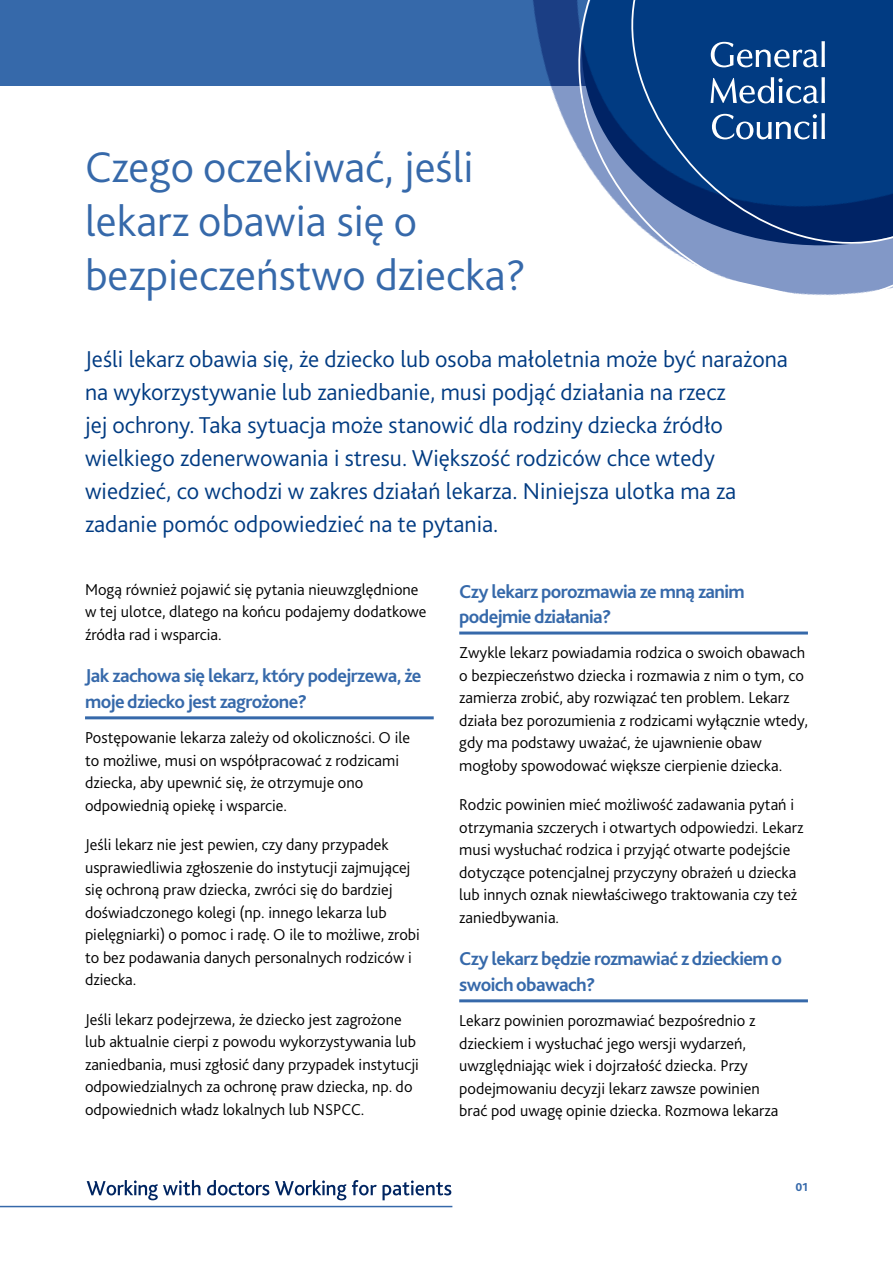
<style>
.page{position:relative;width:893px;height:1263px;background:#fff}
.page>*{position:absolute;margin:0;border:0;box-sizing:border-box;transform-origin:0 0}
.t1{font:300 45px/54px "Bliss 2";color:#3669aa}
.t2{font:300 24px/33px "Bliss 2";color:#013b82}
.t3{font:700 19.5px/25.5px "Bliss 2";letter-spacing:-.03em;color:#3669aa}
.t4{font:300 16.5px/22.5px "Bliss 2";color:#000}
.t5{font:800 12px "Bliss 2";color:#3669aa}
</style>
<div class="page">
<div style="left:0;top:1px;width:893px;height:85px;background:#3669aa"></div>
<svg style="left:538px;top:0;width:355px;height:296px"></svg>
<svg style="left:87px;top:1180px;width:113px;height:20px"></svg>
<svg style="left:207px;top:1180px;width:62px;height:15px"></svg>
<svg style="left:275px;top:1180px;width:71px;height:20px"></svg>
<svg style="left:352px;top:1180px;width:99px;height:20px"></svg>
<hr style="left:0;top:1206px;width:452px;height:1px;background:#3669aa">
<svg style="left:711px;top:41px;width:114px;height:26px;background:#4570a3"></svg>
<svg style="left:711px;top:77px;width:114px;height:26px"></svg>
<svg style="left:712px;top:113px;width:113px;height:26px"></svg>
<hr style="left:85px;top:716px;width:349px;height:3px;background:#3669aa">
<hr style="left:459px;top:631px;width:349px;height:3px;background:#3669aa">
<hr style="left:459px;top:999px;width:349px;height:3px;background:#3669aa">
<h1 class="t1" style="left:85px;top:138px;width:443px">Czego oczekiwać, jeśli lekarz obawia się o bezpieczeństwo dziecka?</h1>
<p class="t2" style="left:85px;top:342px;width:704px">Jeśli lekarz obawia się, że dziecko lub osoba małoletnia może być narażona na wykorzystywanie lub zaniedbanie, musi podjąć działania na rzecz<br>jej ochrony. Taka sytuacja może stanowić dla rodziny dziecka źródło wielkiego zdenerwowania i stresu. Większość rodziców chce wtedy wiedzieć, co wchodzi w zakres działań lekarza. Niniejsza ulotka ma za zadanie pomóc odpowiedzieć na te pytania.</p>
<p class="t4" style="left:85px;top:578px;width:343px">Mogą również pojawić się pytania nieuwzględnione w tej ulotce, dlatego na końcu podajemy dodatkowe źródła rad i wsparcia.</p>
<p class="t3" style="left:85px;top:663px;width:338px">Jak zachowa się lekarz, który podejrzewa, że moje dziecko jest zagrożone?</p>
<p class="t4" style="left:85px;top:726px;width:327px">Postępowanie lekarza zależy od okoliczności. O ile to możliwe, musi on współpracować z rodzicami dziecka, aby upewnić się, że otrzymuje ono odpowiednią opiekę i wsparcie.</p>
<p class="t4" style="left:85px;top:833px;width:336px">Jeśli lekarz nie jest pewien, czy dany przypadek usprawiedliwia zgłoszenie do instytucji zajmującej się ochroną praw dziecka, zwróci się do bardziej doświadczonego kolegi (np. innego lekarza lub pielęgniarki) o pomoc i radę. O ile to możliwe, zrobi to bez podawania danych personalnych rodziców i dziecka.</p>
<p class="t4" style="left:85px;top:1007px;width:335px">Jeśli lekarz podejrzewa, że dziecko jest zagrożone lub aktualnie cierpi z powodu wykorzystywania lub zaniedbania, musi zgłosić dany przypadek instytucji odpowiedzialnych za ochronę praw dziecka, np. do odpowiednich władz lokalnych lub NSPCC.</p>
<p class="t3" style="left:459px;top:578px;width:287px">Czy lekarz porozmawia ze mną zanim podejmie działania?</p>
<p class="t4" style="left:459px;top:641px;width:350px">Zwykle lekarz powiadamia rodzica o swoich obawach o bezpieczeństwo dziecka i rozmawia z nim o tym, co zamierza zrobić, aby rozwiązać ten problem. Lekarz działa bez porozumienia z rodzicami wyłącznie wtedy, gdy ma podstawy uważać, że ujawnienie obaw mogłoby spowodować większe cierpienie dziecka.</p>
<p class="t4" style="left:459px;top:793px;width:346px">Rodzic powinien mieć możliwość zadawania pytań i otrzymania szczerych i otwartych odpowiedzi. Lekarz musi wysłuchać rodzica i przyjąć otwarte podejście dotyczące potencjalnej przyczyny obrażeń u dziecka lub innych oznak niewłaściwego traktowania czy też zaniedbywania.</p>
<p class="t3" style="left:459px;top:946px;width:324px">Czy lekarz będzie rozmawiać z dzieckiem o swoich obawach?</p>
<p class="t4" style="left:459px;top:1009px;width:321px">Lekarz powinien porozmawiać bezpośrednio z dzieckiem i wysłuchać jego wersji wydarzeń, uwzględniając wiek i dojrzałość dziecka. Przy podejmowaniu decyzji lekarz zawsze powinien brać pod uwagę opinie dziecka. Rozmowa lekarza</p>
<p class="t5" style="left:795px;top:1180px;width:14px">01</p>
</div>
